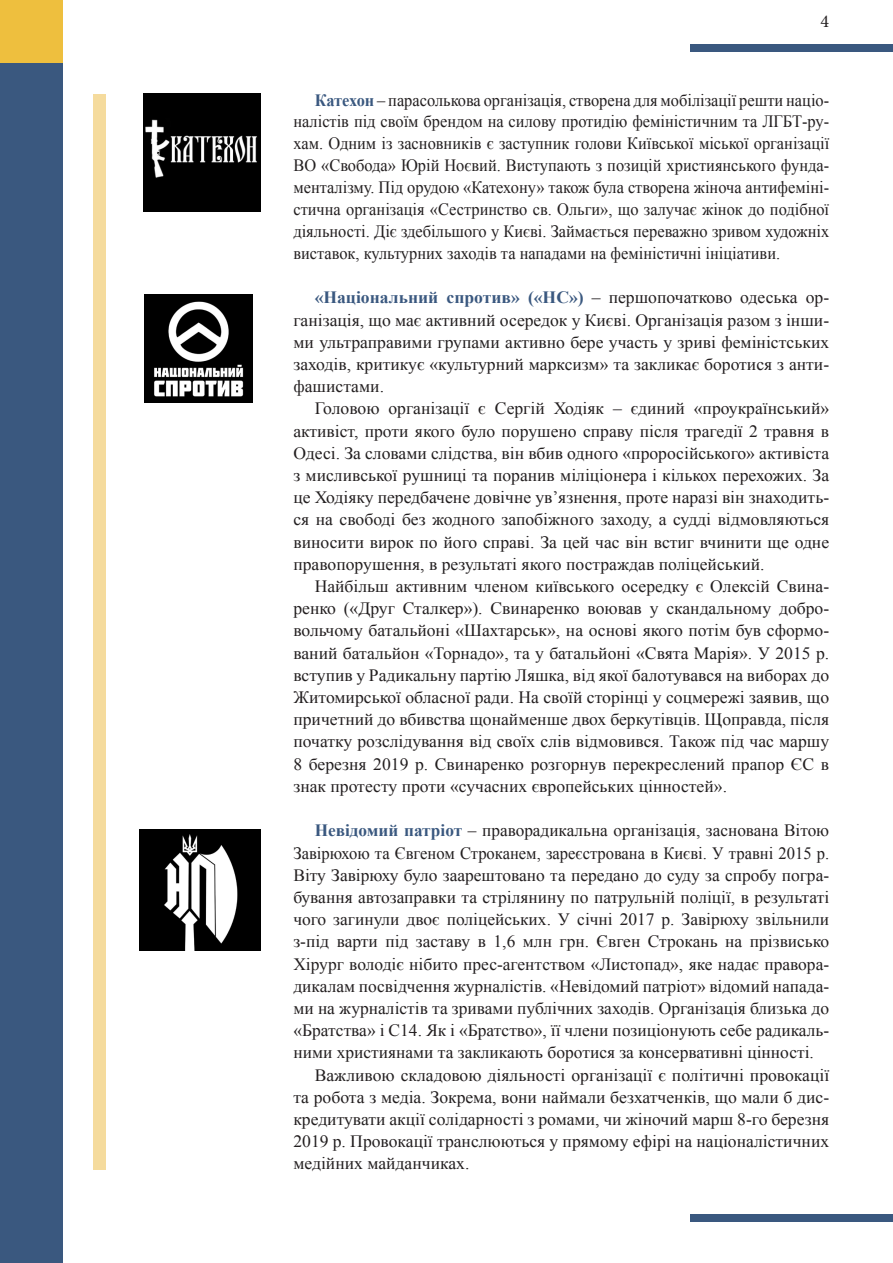
<style>
.page{position:relative;width:893px;height:1263px;background:#fff}
.page>*{position:absolute;margin:0;border:0;box-sizing:border-box;transform-origin:0 0}
.t1{font:18px "Minion Pro";color:#231f20}
.t2{font:17.25px/22.2px "Times New Roman";color:#231f20;text-align:justify}
.t3{font:17.25px/21.9px "Times New Roman";color:#231f20;text-align:justify;scale:.95 1}
.s1{font-weight:700;color:#3a587f}
</style>
<div class="page">
<div style="left:0;top:62px;width:62px;height:1201px;background:#3a587f"></div>
<div style="left:0;top:0;width:62px;height:62px;background:#eebf3e"></div>
<div style="left:691px;top:1214px;width:202px;height:7px;background:#3a587f"></div>
<div style="left:691px;top:44px;width:202px;height:7px;background:#3a587f"></div>
<img style="left:143px;top:93px;width:118px;height:118px">
<img style="left:144px;top:294px;width:109px;height:109px">
<img style="left:139px;top:829px;width:121px;height:121px">
<div style="left:94px;top:94px;width:12px;height:1075px;background:#f5db9d"></div>
<p class="t1" style="left:820px;top:10px;width:10px">4</p>
<p class="t3" style="left:293px;top:89px;width:565px;text-indent:21px"><span class="s1">Катехон</span> – парасолькова організація, створена для мобілізації решти націо&shy;налістів під своїм брендом на силову протидію феміністичним та ЛГБТ-ру&shy;хам. Одним із засновників є заступник голови Київської міської організації ВО «Свобода» Юрій Ноєвий. Виступають з позицій християнського фунда&shy;менталізму. Під орудою «Катехону» також була створена жіноча антифеміні&shy;стична організація «Сестринство св. Ольги», що залучає жінок до подібної діяльності. Діє здебільшого у Києві. Займається переважно зривом художніх виставок, культурних заходів та нападами на феміністичні ініціативи.</p>
<p class="t2" style="left:293px;top:286px;width:537px;text-indent:21px"><span class="s1">«Національний спротив» («НС»)</span> – першопочатково одеська ор&shy;ганізація, що має активний осередок у Києві. Організація разом з інши&shy;ми ультраправими групами активно бере участь у зриві феміністських заходів, критикує «культурний марксизм» та закликає боротися з анти&shy;фашистами.</p>
<p class="t2" style="left:293px;top:397px;width:537px;text-indent:21px">Головою організації є Сергій Ходіяк – єдиний «проукраїнський» активіст, проти якого було порушено справу після трагедії 2 травня в Одесі. За словами слідства, він вбив одного «проросійського» активіста з мисливської рушниці та поранив міліціонера і кількох перехожих. За це Ходіяку передбачене довічне ув’язнення, проте наразі він знаходить&shy;ся на свободі без жодного запобіжного заходу, а судді відмовляються виносити вирок по його справі. За цей час він встиг вчинити ще одне правопорушення, в результаті якого постраждав поліцейський.</p>
<p class="t2" style="left:293px;top:575px;width:537px;text-indent:21px">Найбільш активним членом київського осередку є Олексій Свина&shy;ренко («Друг Сталкер»). Свинаренко воював у скандальному добро&shy;вольчому батальйоні «Шахтарськ», на основі якого потім був сформо&shy;ваний батальйон «Торнадо», та у батальйоні «Свята Марія». У 2015 р. вступив у Радикальну партію Ляшка, від якої балотувався на виборах до Житомирської обласної ради. На своїй сторінці у соцмережі заявив, що причетний до вбивства щонайменше двох беркутівців. Щоправда, після початку розслідування від своїх слів відмовився. Також під час маршу 8 березня 2019 р. Свинаренко розгорнув перекреслений прапор ЄС в знак протесту проти «сучасних європейських цінностей».</p>
<p class="t2" style="left:293px;top:819px;width:537px;text-indent:21px"><span class="s1">Невідомий патріот</span> – праворадикальна організація, заснована Вітою Завірюхою та Євгеном Строканем, зареєстрована в Києві. У травні 2015 р.<br>Віту Завірюху було заарештовано та передано до суду за спробу погра&shy;бування автозаправки та стрілянину по патрульній поліції, в результаті чого загинули двоє поліцейських. У січні 2017 р. Завірюху звільнили з-під варти під заставу в 1,6 млн грн. Євген Строкань на прізвисько Хірург володіє нібито прес-агентством «Листопад», яке надає правора&shy;дикалам посвідчення журналістів. «Невідомий патріот» відомий напада&shy;ми на журналістів та зривами публічних заходів. Організація близька до «Братства» і С14. Як і «Братство», її члени позиціонують себе радикаль&shy;ними християнами та закликають боротися за консервативні цінності.</p>
<p class="t2" style="left:293px;top:1063px;width:537px;text-indent:21px">Важливою складовою діяльності організації є політичні провокації та робота з медіа. Зокрема, вони наймали безхатченків, що мали б дис&shy;кредитувати акції солідарності з ромами, чи жіночий марш 8-го березня 2019 р. Провокації транслюються у прямому ефірі на націоналістичних медійних майданчиках.</p>
</div>
